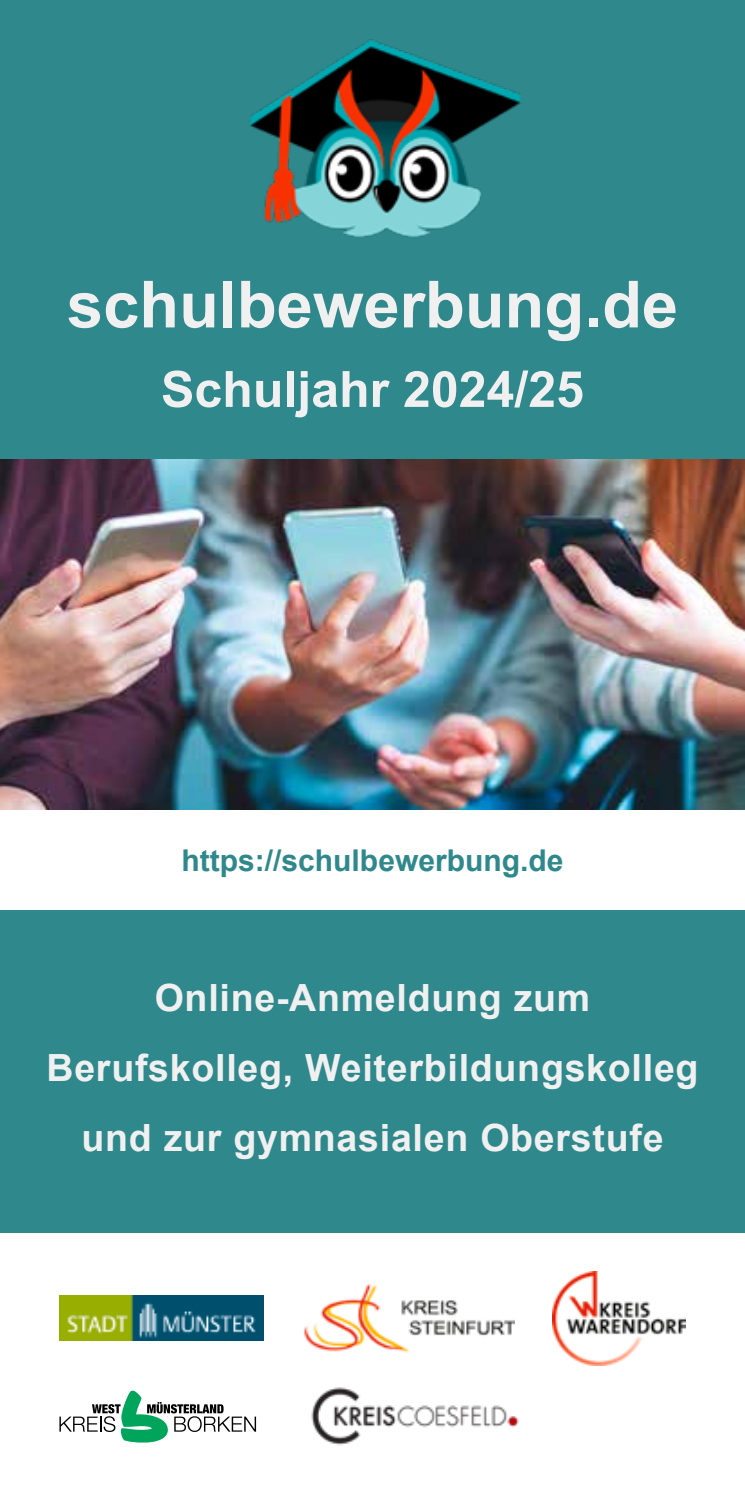
<style>
.page{position:relative;width:745px;height:1489px;background:#fff}
.page>*{position:absolute;margin:0;border:0;box-sizing:border-box;transform-origin:0 0}
.t1{font:700 65px "Arial";color:#f0f0f0}
.t2{font:700 50px "Arial";color:#f0f0f0}
.t3{font:700 37.5px/70px "Arial";letter-spacing:.02em;color:#f0f0f0;text-align:center}
.t4{font:700 30px "Arial";color:#2f888c}
</style>
<div class="page">
<div style="left:0;top:0;width:744px;height:1488px;background:#2f888c"></div>
<img style="left:0;top:459px;width:744px;height:351px">
<div style="left:0;top:810px;width:744px;height:99px;background:#fff"></div>
<div style="left:0;top:1233px;width:744px;height:255px;background:#fff"></div>
<img style="left:250px;top:39px;width:271px;height:198px">
<svg style="left:59px;top:1390px;width:197px;height:52px"></svg>
<img style="left:304px;top:1284px;width:210px;height:69px">
<img style="left:552px;top:1271px;width:133px;height:93px">
<img style="left:311px;top:1387px;width:208px;height:58px">
<img style="left:59px;top:1295px;width:204px;height:45px">
<h1 class="t1" style="left:67px;top:259px;width:612px">schulbewerbung.de</h1>
<h2 class="t2" style="left:161px;top:354px;width:424px">Schuljahr 2024/25</h2>
<p class="t4" style="left:181px;top:838px;width:383px">https://schulbewerbung.de</p>
<p class="t3" style="left:46px;top:963px;width:653px">Online-Anmeldung zum<br>Berufskolleg, Weiterbildungskolleg und zur gymnasialen Oberstufe</p>
</div>
